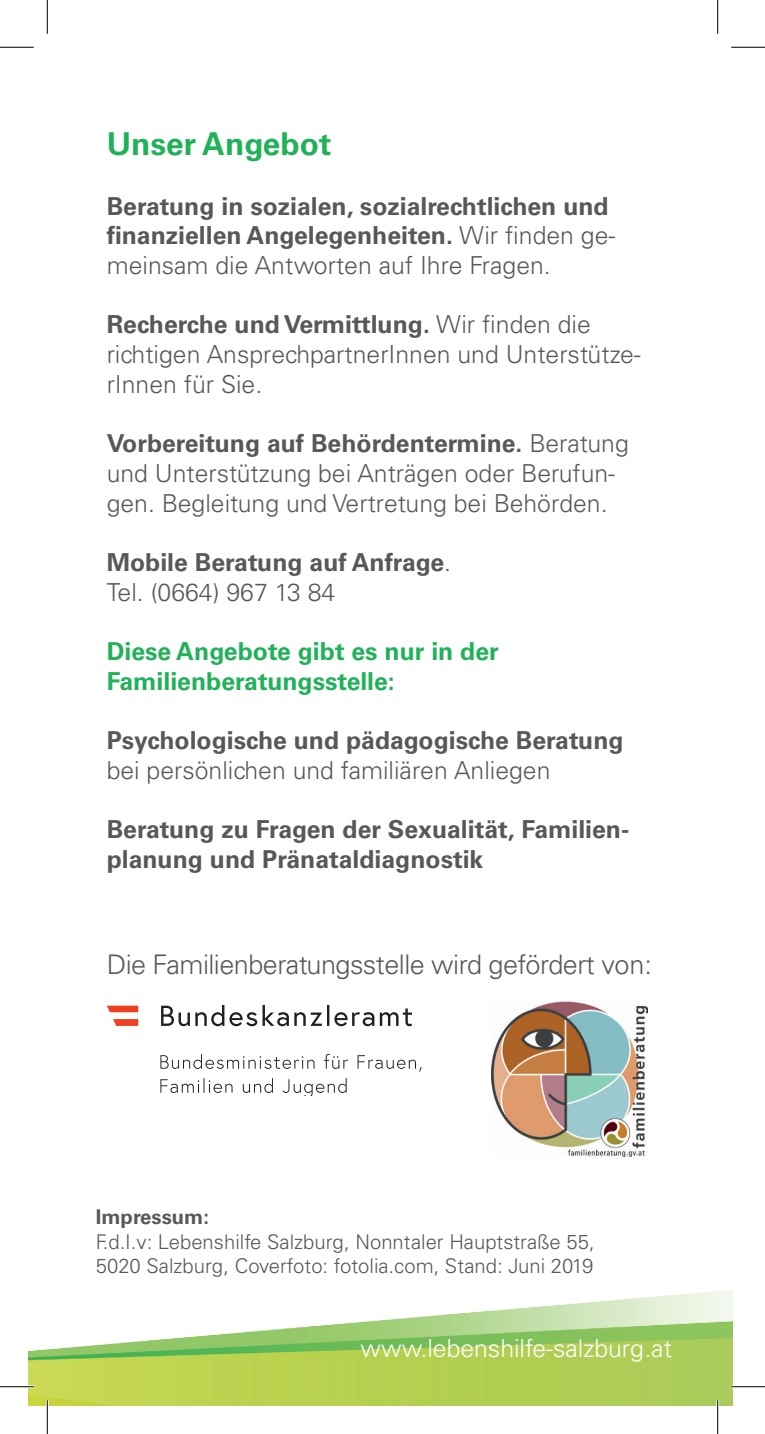
<style>
.page{position:relative;width:765px;height:1434px;background:#fff}
.page>*{position:absolute;margin:0;border:0;box-sizing:border-box;transform-origin:0 0}
.t1{font:700 31.5px "Univers LT Std";color:#21b259}
.t2{font:300 27px "Univers LT Std";letter-spacing:-.02em;color:#57585a}
.t3{font:700 24.75px/29.7px "Univers LT Std";color:#57585a}
.t4{font:300 24.75px/29.7px "Univers LT Std";color:#57585a}
.t5{font:700 24.75px/29.7px "Univers LT Std";color:#21b259}
.t6{font:300 24.75px "Univers LT Std";color:#fff}
.t7{font:300 20.25px/24.3px "Univers LT Std";color:#57585a}
.t8{font:700 20.25px "Univers LT Std";color:#57585a}
.s1{font-weight:300}
.s2{font-weight:700}
</style>
<div class="page">
<img style="left:28px;top:1290px;width:703px;height:116px">
<img style="left:491px;top:1001px;width:156px;height:155px">
<svg style="left:160px;top:1078px;width:186px;height:18px"></svg>
<svg style="left:160px;top:1054px;width:261px;height:18px"></svg>
<svg style="left:161px;top:1006px;width:251px;height:20px"></svg>
<svg style="left:107px;top:1006px;width:31px;height:6px"></svg>
<svg style="left:113px;top:1019px;width:25px;height:7px"></svg>
<hr style="left:0;top:1385px;width:34px;height:3px;background:#fff">
<hr style="left:730px;top:1385px;width:34px;height:3px;background:#fff">
<hr style="left:46px;top:1400px;width:3px;height:34px;background:#fff">
<hr style="left:716px;top:1400px;width:2px;height:34px;background:#fff">
<hr style="left:0;top:47px;width:34px;height:1px;background:#000">
<hr style="left:730px;top:47px;width:34px;height:1px;background:#000">
<hr style="left:0;top:1386px;width:34px;height:1px;background:#000">
<hr style="left:730px;top:1386px;width:34px;height:1px;background:#000">
<hr style="left:47px;top:0;width:1px;height:34px;background:#000">
<hr style="left:47px;top:1400px;width:1px;height:34px;background:#000">
<hr style="left:717px;top:0;width:1px;height:34px;background:#000">
<hr style="left:717px;top:1400px;width:1px;height:34px;background:#000">
<p class="t1" style="left:107px;top:126px;width:226px">Unser Angebot</p>
<p class="t3" style="left:107px;top:191px;width:510px">Beratung in sozialen, sozialrechtlichen und finanziellen Angelegenheiten. <span class="s1">Wir finden ge&shy;meinsam die Antworten auf Ihre Fragen.</span></p>
<p class="t4" style="left:107px;top:310px;width:535px"><span class="s2">Recherche und Vermittlung.</span> Wir finden die richtigen AnsprechpartnerInnen und Unterstütze&shy;rInnen für Sie.</p>
<p class="t4" style="left:107px;top:428px;width:523px"><span class="s2">Vorbereitung auf Behördentermine.</span> Beratung und Unterstützung bei Anträgen oder Berufun&shy;gen. Begleitung und Vertretung bei Behörden.</p>
<p class="t3" style="left:107px;top:548px;width:346px">Mobile Beratung auf Anfrage<span class="s1">.<br>Tel. (0664) 967 13 84</span></p>
<p class="t5" style="left:107px;top:637px;width:393px">Diese Angebote gibt es nur in der<br>Familienberatungsstelle:</p>
<p class="t3" style="left:107px;top:726px;width:518px">Psychologische und pädagogische Beratung</p>
<p class="t4" style="left:107px;top:755px;width:445px">bei persönlichen und familiären Anliegen</p>
<p class="t3" style="left:107px;top:815px;width:524px">Beratung zu Fragen der Sexualität, Familien&shy;planung und Pränataldiagnostik</p>
<p class="t2" style="left:107px;top:948px;width:546px">Die Familienberatungsstelle wird gefördert von:</p>
<p class="t8" style="left:96px;top:1205px;width:115px">Impressum:</p>
<p class="t7" style="left:96px;top:1229px;width:500px">F.d.I.v: Lebenshilfe Salzburg, Nonntaler Hauptstraße 55,<br>5020 Salzburg, Coverfoto: fotolia.com, Stand: Juni 2019</p>
<p class="t6" style="left:360px;top:1333px;width:313px">www.lebenshilfe-salzburg.at</p>
</div>
